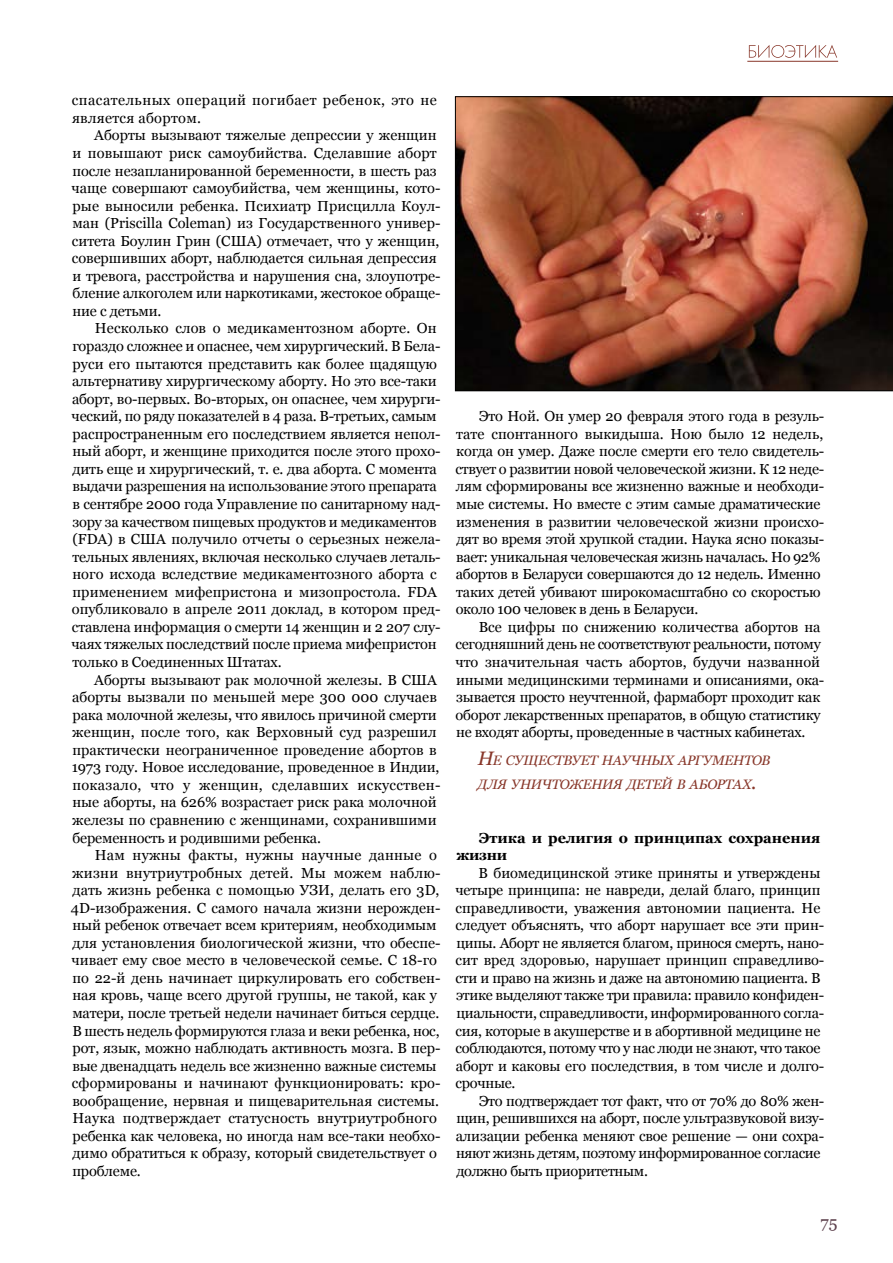
<style>
.page{position:relative;width:893px;height:1263px;background:#fff}
.page>*{position:absolute;margin:0;border:0;box-sizing:border-box;transform-origin:0 0}
.t1{font:16.5px "Georgia";color:#5d414d}
.t2{font:14.55px "Georgia";letter-spacing:-.01em;color:#000}
.t3{font:14.55px "Georgia";letter-spacing:.01em;color:#000}
.t4{font:14.55px "Georgia";letter-spacing:.015em;color:#000}
.t5{font:14.55px "Georgia";letter-spacing:.035em;color:#000}
.t6{font:14.55px "Georgia";letter-spacing:.025em;color:#000}
.t7{font:700 14.55px "Georgia";letter-spacing:-.005em;color:#000}
.t8{font:14.55px "Georgia";letter-spacing:.02em;color:#000}
.t9{font:italic 13.65px/24px "Georgia";letter-spacing:-.015em;color:#88372a}
.s1{font-size:19.5px}
</style>
<div class="page">
<svg style="left:749px;top:45px;width:88px;height:13px"></svg>
<hr style="left:747px;top:61px;width:91px;height:1px;background:#88372a">
<svg style="left:455px;top:97px;width:438px;height:294px;background:#814631"></svg>
<p class="t5" style="left:72px;top:91px;width:366px">спасательных операций погибает ребенок, это не</p>
<p class="t8" style="left:72px;top:109px;width:130px">является абортом.</p>
<p class="t2" style="left:94px;top:127px;width:344px">Аборты вызывают тяжелые депрессии у женщин</p>
<p class="t3" style="left:72px;top:144px;width:366px">и повышают риск самоубийства. Сделавшие аборт</p>
<p class="t2" style="left:72px;top:162px;width:366px">после незапланированной беременности, в шесть раз</p>
<p class="t2" style="left:72px;top:179px;width:370px">чаще совершают самоубийства, чем женщины, кото-</p>
<p class="t2" style="left:73px;top:197px;width:369px">рые выносили ребенка. Психиатр Присцилла Коул-</p>
<p class="t2" style="left:72px;top:214px;width:370px">ман (Priscilla Coleman) из Государственного универ-</p>
<p class="t2" style="left:72px;top:232px;width:369px">ситета Боулин Грин (США) отмечает, что у женщин,</p>
<p class="t2" style="left:72px;top:249px;width:366px">совершивших аборт, наблюдается сильная депрессия</p>
<p class="t2" style="left:72px;top:267px;width:370px">и тревога, расстройства и нарушения сна, злоупотре-</p>
<p class="t2" style="left:73px;top:285px;width:370px">бление алкоголем или наркотиками, жестокое обраще-</p>
<p class="t2" style="left:72px;top:302px;width:91px">ние с детьми.</p>
<p class="t3" style="left:95px;top:320px;width:343px">Несколько слов о медикаментозном аборте. Он</p>
<p class="t2" style="left:72px;top:337px;width:370px">гораздо сложнее и опаснее, чем хирургический. В Бела-</p>
<p class="t2" style="left:73px;top:355px;width:366px">руси его пытаются представить как более щадящую</p>
<p class="t2" style="left:72px;top:372px;width:366px">альтернативу хирургическому аборту. Но это все-таки</p>
<p class="t2" style="left:72px;top:390px;width:370px">аборт, во-первых. Во-вторых, он опаснее, чем хирурги-</p>
<p class="t2" style="left:72px;top:407px;width:367px">ческий, по ряду показателей в 4 раза. В-третьих, самым</p>
<p class="t2" style="left:73px;top:425px;width:369px">распространенным его последствием является непол-</p>
<p class="t2" style="left:72px;top:442px;width:370px">ный аборт, и женщине приходится после этого прохо-</p>
<p class="t2" style="left:73px;top:460px;width:366px">дить еще и хирургический, т. е. два аборта. С момента</p>
<p class="t2" style="left:72px;top:478px;width:366px">выдачи разрешения на использование этого препарата</p>
<p class="t2" style="left:72px;top:495px;width:370px">в сентябре 2000 года Управление по санитарному над-</p>
<p class="t2" style="left:72px;top:513px;width:366px">зору за качеством пищевых продуктов и медикаментов</p>
<p class="t2" style="left:72px;top:530px;width:370px">(FDA) в США получило отчеты о серьезных нежела-</p>
<p class="t2" style="left:72px;top:548px;width:370px">тельных явлениях, включая несколько случаев леталь-</p>
<p class="t2" style="left:72px;top:565px;width:366px">ного исхода вследствие медикаментозного аборта с</p>
<p class="t3" style="left:72px;top:583px;width:366px">применением мифепристона и мизопростола. FDA</p>
<p class="t2" style="left:72px;top:600px;width:370px">опубликовало в апреле 2011 доклад, в котором пред-</p>
<p class="t2" style="left:72px;top:618px;width:370px">ставлена информация о смерти 14 женщин и 2 207 слу-</p>
<p class="t2" style="left:72px;top:636px;width:367px">чаях тяжелых последствий после приема мифепристон</p>
<p class="t2" style="left:72px;top:653px;width:211px">только в Соединенных Штатах.</p>
<p class="t2" style="left:94px;top:671px;width:345px">Аборты вызывают рак молочной железы. В США</p>
<p class="t2" style="left:72px;top:688px;width:366px">аборты вызвали по меньшей мере 300 000 случаев</p>
<p class="t2" style="left:73px;top:706px;width:365px">рака молочной железы, что явилось причиной смерти</p>
<p class="t3" style="left:72px;top:723px;width:366px">женщин, после того, как Верховный суд разрешил</p>
<p class="t2" style="left:72px;top:741px;width:366px">практически неограниченное проведение абортов в</p>
<p class="t2" style="left:72px;top:758px;width:369px">1973 году. Новое исследование, проведенное в Индии,</p>
<p class="t6" style="left:72px;top:776px;width:370px">показало, что у женщин, сделавших искусствен-</p>
<p class="t2" style="left:72px;top:793px;width:366px">ные аборты, на 626% возрастает риск рака молочной</p>
<p class="t2" style="left:72px;top:811px;width:366px">железы по сравнению с женщинами, сохранившими</p>
<p class="t2" style="left:73px;top:829px;width:250px">беременность и родившими ребенка.</p>
<p class="t4" style="left:95px;top:846px;width:344px">Нам нужны факты, нужны научные данные о</p>
<p class="t4" style="left:72px;top:864px;width:370px">жизни внутриутробных детей. Мы можем наблю-</p>
<p class="t2" style="left:73px;top:881px;width:368px">дать жизнь ребенка с помощью УЗИ, делать его 3D,</p>
<p class="t2" style="left:71px;top:899px;width:371px">4D-изображения. С самого начала жизни нерожден-</p>
<p class="t2" style="left:72px;top:916px;width:366px">ный ребенок отвечает всем критериям, необходимым</p>
<p class="t2" style="left:73px;top:934px;width:369px">для установления биологической жизни, что обеспе-</p>
<p class="t2" style="left:72px;top:951px;width:367px">чивает ему свое место в человеческой семье. С 18-го</p>
<p class="t2" style="left:72px;top:969px;width:370px">по 22-й день начинает циркулировать его собствен-</p>
<p class="t2" style="left:72px;top:987px;width:366px">ная кровь, чаще всего другой группы, не такой, как у</p>
<p class="t2" style="left:72px;top:1004px;width:368px">матери, после третьей недели начинает биться сердце.</p>
<p class="t2" style="left:72px;top:1022px;width:369px">В шесть недель формируются глаза и веки ребенка, нос,</p>
<p class="t2" style="left:73px;top:1039px;width:369px">рот, язык, можно наблюдать активность мозга. В пер-</p>
<p class="t2" style="left:72px;top:1057px;width:366px">вые двенадцать недель все жизненно важные системы</p>
<p class="t3" style="left:72px;top:1074px;width:370px">сформированы и начинают функционировать: кро-</p>
<p class="t2" style="left:72px;top:1092px;width:368px">вообращение, нервная и пищеварительная системы.</p>
<p class="t4" style="left:72px;top:1109px;width:366px">Наука подтверждает статусность внутриутробного</p>
<p class="t2" style="left:73px;top:1127px;width:369px">ребенка как человека, но иногда нам все-таки необхо-</p>
<p class="t2" style="left:73px;top:1144px;width:366px">димо обратиться к образу, который свидетельствует о</p>
<p class="t2" style="left:72px;top:1162px;width:70px">проблеме.</p>
<p class="t2" style="left:479px;top:407px;width:347px">Это Ной. Он умер 20 февраля этого года в резуль-</p>
<p class="t2" style="left:456px;top:425px;width:369px">тате спонтанного выкидыша. Ною было 12 недель,</p>
<p class="t2" style="left:456px;top:442px;width:370px">когда он умер. Даже после смерти его тело свидетель-</p>
<p class="t2" style="left:456px;top:460px;width:370px">ствует о развитии новой человеческой жизни. К 12 неде-</p>
<p class="t2" style="left:456px;top:478px;width:370px">лям сформированы все жизненно важные и необходи-</p>
<p class="t2" style="left:456px;top:495px;width:366px">мые системы. Но вместе с этим самые драматические</p>
<p class="t2" style="left:456px;top:513px;width:370px">изменения в развитии человеческой жизни происхо-</p>
<p class="t2" style="left:456px;top:530px;width:369px">дят во время этой хрупкой стадии. Наука ясно показы-</p>
<p class="t2" style="left:456px;top:548px;width:366px">вает: уникальная человеческая жизнь началась. Но 92%</p>
<p class="t2" style="left:456px;top:565px;width:366px">абортов в Беларуси совершаются до 12 недель. Именно</p>
<p class="t2" style="left:456px;top:583px;width:366px">таких детей убивают широкомасштабно со скоростью</p>
<p class="t2" style="left:456px;top:600px;width:244px">около 100 человек в день в Беларуси.</p>
<p class="t2" style="left:479px;top:618px;width:343px">Все цифры по снижению количества абортов на</p>
<p class="t2" style="left:456px;top:636px;width:367px">сегодняшний день не соответствуют реальности, потому</p>
<p class="t2" style="left:455px;top:653px;width:366px">что значительная часть абортов, будучи названной</p>
<p class="t2" style="left:456px;top:671px;width:370px">иными медицинскими терминами и описаниями, ока-</p>
<p class="t2" style="left:456px;top:688px;width:366px">зывается просто неучтенной, фармаборт проходит как</p>
<p class="t2" style="left:456px;top:706px;width:367px">оборот лекарственных препаратов, в общую статистику</p>
<p class="t2" style="left:456px;top:723px;width:351px">не входят аборты, проведенные в частных кабинетах.</p>
<p class="t9" style="left:478px;top:749px;width:294px"><span class="s1">Н</span>е существует научных аргументов для уничтожения детей в абортах<span class="s1">.</span></p>
<p class="t7" style="left:479px;top:828px;width:343px">Этика и религия о принципах сохранения</p>
<p class="t7" style="left:456px;top:846px;width:52px">жизни</p>
<p class="t2" style="left:479px;top:864px;width:343px">В биомедицинской этике приняты и утверждены</p>
<p class="t2" style="left:455px;top:881px;width:367px">четыре принципа: не навреди, делай благо, принцип</p>
<p class="t2" style="left:456px;top:899px;width:366px">справедливости, уважения автономии пациента. Не</p>
<p class="t2" style="left:456px;top:916px;width:370px">следует объяснять, что аборт нарушает все эти прин-</p>
<p class="t2" style="left:456px;top:934px;width:369px">ципы. Аборт не является благом, принося смерть, нано-</p>
<p class="t2" style="left:456px;top:951px;width:370px">сит вред здоровью, нарушает принцип справедливо-</p>
<p class="t2" style="left:456px;top:969px;width:366px">сти и право на жизнь и даже на автономию пациента. В</p>
<p class="t2" style="left:456px;top:987px;width:370px">этике выделяют также три правила: правило конфиден-</p>
<p class="t2" style="left:456px;top:1004px;width:369px">циальности, справедливости, информированного согла-</p>
<p class="t2" style="left:456px;top:1022px;width:366px">сия, которые в акушерстве и в абортивной медицине не</p>
<p class="t2" style="left:456px;top:1039px;width:366px">соблюдаются, потому что у нас люди не знают, что такое</p>
<p class="t2" style="left:456px;top:1057px;width:370px">аборт и каковы его последствия, в том числе и долго-</p>
<p class="t2" style="left:456px;top:1074px;width:61px">срочные.</p>
<p class="t2" style="left:479px;top:1092px;width:347px">Это подтверждает тот факт, что от 70% до 80% жен-</p>
<p class="t2" style="left:456px;top:1109px;width:369px">щин, решившихся на аборт, после ультразвуковой визу-</p>
<p class="t2" style="left:456px;top:1127px;width:370px">ализации ребенка меняют свое решение — они сохра-</p>
<p class="t2" style="left:456px;top:1144px;width:366px">няют жизнь детям, поэтому информированное согласие</p>
<p class="t2" style="left:456px;top:1162px;width:193px">должно быть приоритетным.</p>
<p class="t1" style="left:821px;top:1212px;width:18px">75</p>
</div>
